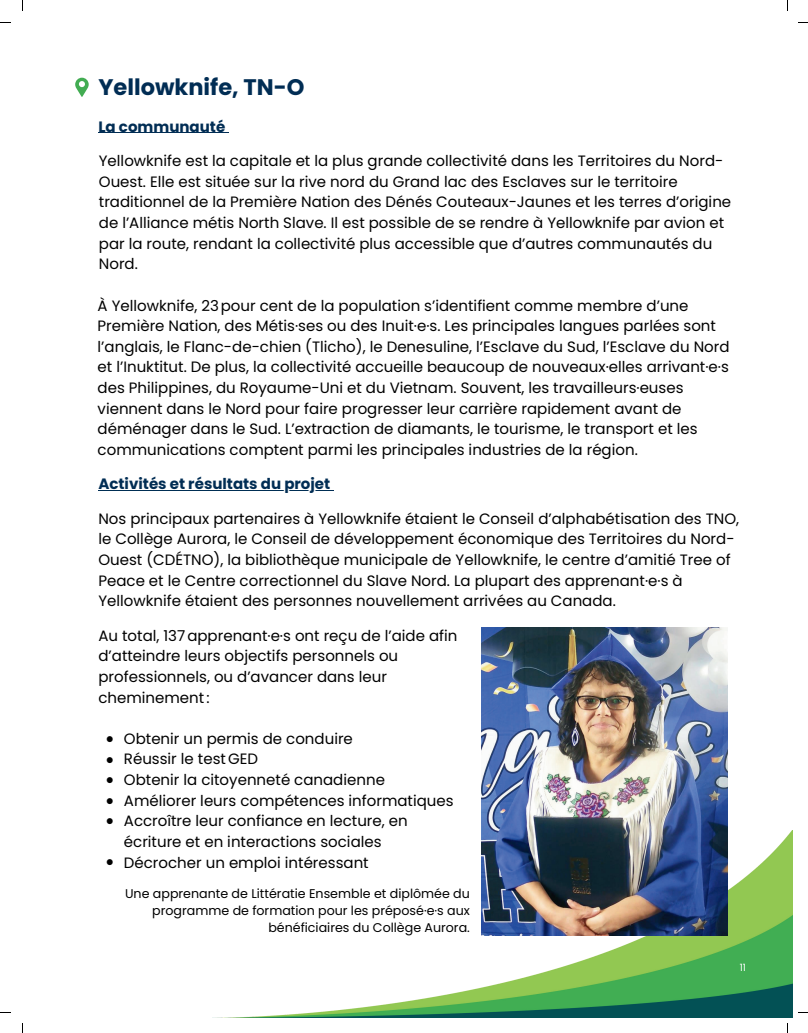
<style>
.page{position:relative;width:808px;height:1033px;background:#fff}
.page>*{position:absolute;margin:0;border:0;box-sizing:border-box;transform-origin:0 0}
.t1{font:700 22.5px "Poppins";color:#012d54}
.t2{font:15px/20.6px "Poppins";color:#000}
.t3{font:700 15px "Poppins";color:#012d54}
.t4{font:12.62px/16.9px "Poppins";color:#000;text-align:right}
.t5{font:10px "Poppins";color:#fff}
.s1{font-family:"Minion Pro";font-size:22.5px}
</style>
<div class="page">
<img style="left:247px;top:830px;width:545px;height:187px">
<hr style="left:98px;top:132px;width:127px;height:1px;background:#012d54">
<svg style="left:75px;top:78px;width:14px;height:19px"></svg>
<img style="left:481px;top:627px;width:246px;height:308px">
<hr style="left:98px;top:490px;width:232px;height:1px;background:#002e54">
<h2 class="t1" style="left:98px;top:74px;width:207px">Yellowknife, TN-O</h2>
<h3 class="t3" style="left:98px;top:118px;width:128px">La communauté</h3>
<p class="t2" style="left:99px;top:150px;width:633px">Yellowknife est la capitale et la plus grande collectivité dans les Territoires du Nord-Ouest. Elle est située sur la rive nord du Grand lac des Esclaves sur le territoire traditionnel de la Première Nation des Dénés Couteaux-Jaunes et les terres d’origine de l’Alliance métis North Slave. Il est possible de se rendre à Yellowknife par avion et par la route, rendant la collectivité plus accessible que d’autres communautés du Nord.</p>
<p class="t2" style="left:98px;top:295px;width:633px">À Yellowknife, 23 pour cent de la population s’identifient comme membre d’une Première Nation, des Métis·ses ou des Inuit·e·s. Les principales langues parlées sont l’anglais, le Flanc-de-chien (Tlicho), le Denesuline, l’Esclave du Sud, l’Esclave du Nord et l’Inuktitut. De plus, la collectivité accueille beaucoup de nouveaux·elles arrivant·e·s des Philippines, du Royaume-Uni et du Vietnam. Souvent, les travailleurs·euses viennent dans le Nord pour faire progresser leur carrière rapidement avant de déménager dans le Sud. L’extraction de diamants, le tourisme, le transport et les communications comptent parmi les principales industries de la région.</p>
<h3 class="t3" style="left:98px;top:475px;width:233px">Activités et résultats du projet</h3>
<p class="t2" style="left:98px;top:508px;width:642px">Nos principaux partenaires à Yellowknife étaient le Conseil d’alphabétisation des TNO, le Collège Aurora, le Conseil de développement économique des Territoires du Nord-Ouest (CDÉTNO), la bibliothèque municipale de Yellowknife, le centre d’amitié Tree of Peace et le Centre correctionnel du Slave Nord. La plupart des apprenant·e·s à Yellowknife étaient des personnes nouvellement arrivées au Canada.</p>
<p class="t2" style="left:98px;top:625px;width:360px">Au total, 137 apprenant·e·s ont reçu de l’aide afin d’atteindre leurs objectifs personnels ou professionnels, ou d’avancer dans leur cheminement :</p>
<p class="t2" style="left:105px;top:728px;width:249px"><span class="s1">•</span> Obtenir un permis de conduire</p>
<p class="t2" style="left:105px;top:749px;width:154px"><span class="s1">•</span> Réussir le testGED</p>
<p class="t2" style="left:105px;top:769px;width:281px"><span class="s1">•</span> Obtenir la citoyenneté canadienne</p>
<p class="t2" style="left:105px;top:790px;width:350px"><span class="s1">•</span> Améliorer leurs compétences informatiques</p>
<p class="t2" style="left:105px;top:811px;width:304px;text-align:center"><span class="s1">•</span> Accroître leur confiance en lecture, en écriture et en interactions sociales</p>
<p class="t2" style="left:105px;top:852px;width:265px"><span class="s1">•</span> Décrocher un emploi intéressant</p>
<p class="t4" style="left:125px;top:885px;width:346px">Une apprenante de Littératie Ensemble et diplômée du programme de formation pour les préposé·e·s aux bénéficiaires du Collège Aurora.</p>
<p class="t5" style="left:739px;top:961px;width:8px">11</p>
</div>
